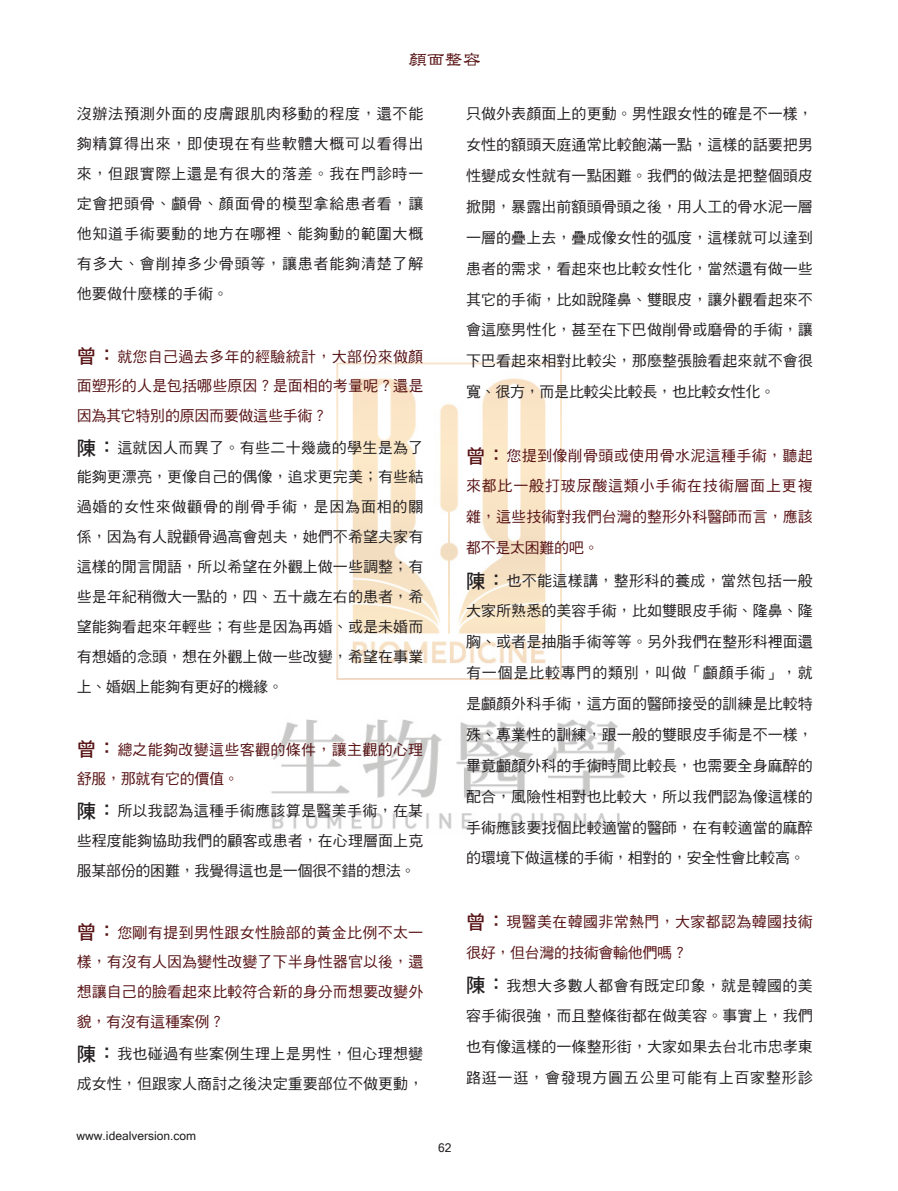
<style>
.page{position:relative;width:898px;height:1191px;background:#fff}
.page>*{position:absolute;margin:0;border:0;box-sizing:border-box;transform-origin:0 0}
.t1{font:18px "DF Li Shu W5 HKP BF";color:#571214}
.t2{font:15px/30.9px "DF Hei Std W5";letter-spacing:.005em;color:#231f20;text-align:justify}
.t3{font:15px/29.7px "DF Hei Std W5";letter-spacing:.005em;color:#571214;text-align:justify}
.t4{font:12px "Microsoft Sans Serif";color:#231f20}
.s1{font-family:"DF Hei Std W7";font-size:19.5px}
</style>
<div class="page">
<img style="left:271px;top:362px;width:356px;height:467px">
<p class="t1" style="left:408px;top:51px;width:73px">顏面整容</p>
<p class="t2" style="left:77px;top:99px;width:348px;line-height:30px">沒辦法預測外面的皮膚跟肌肉移動的程度，還不能夠精算得出來，即使現在有些軟體大概可以看得出來，但跟實際上還是有很大的落差。我在門診時一定會把頭骨、顱骨、顏面骨的模型拿給患者看，讓他知道手術要動的地方在哪裡、能夠動的範圍大概有多大、會削掉多少骨頭等，讓患者能夠清楚了解他要做什麼樣的手術。</p>
<p class="t3" style="left:77px;top:341px;width:348px"><span class="s1">曾：</span>就您自己過去多年的經驗統計，大部份來做顏面塑形的人是包括哪些原因？是面相的考量呢？還是因為其它特別的原因而要做這些手術？</p>
<p class="t2" style="left:77px;top:432px;width:348px;line-height:29.8px"><span class="s1">陳：</span>這就因人而異了。有些二十幾歲的學生是為了能夠更漂亮，更像自己的偶像，追求更完美；有些結過婚的女性來做顴骨的削骨手術，是因為面相的關係，因為有人說顴骨過高會剋夫，她們不希望夫家有這樣的閒言閒語，所以希望在外觀上做一些調整；有些是年紀稍微大一點的，四、五十歲左右的患者，希望能夠看起來年輕些；有些是因為再婚、或是未婚而有想婚的念頭，想在外觀上做一些改變，希望在事業上、婚姻上能夠有更好的機緣。</p>
<p class="t3" style="left:77px;top:734px;width:348px;line-height:29.2px"><span class="s1">曾：</span>總之能夠改變這些客觀的條件，讓主觀的心理舒服，那就有它的價值。</p>
<p class="t2" style="left:77px;top:795px;width:348px;line-height:29.7px"><span class="s1">陳：</span>所以我認為這種手術應該算是醫美手術，在某些程度能夠協助我們的顧客或患者，在心理層面上克服某部份的困難，我覺得這也是一個很不錯的想法。</p>
<p class="t3" style="left:77px;top:917px;width:348px"><span class="s1">曾：</span>您剛有提到男性跟女性臉部的黃金比例不太一樣，有沒有人因為變性改變了下半身性器官以後，還想讓自己的臉看起來比較符合新的身分而想要改變外貌，有沒有這種案例？</p>
<p class="t2" style="left:77px;top:1039px;width:348px;line-height:29.2px"><span class="s1">陳：</span>我也碰過有些案例生理上是男性，但心理想變成女性，但跟家人商討之後決定重要部位不做更動，</p>
<p class="t2" style="left:466px;top:98px;width:348px">只做外表顏面上的更動。男性跟女性的確是不一樣，女性的額頭天庭通常比較飽滿一點，這樣的話要把男性變成女性就有一點困難。我們的做法是把整個頭皮掀開，暴露出前額頭骨頭之後，用人工的骨水泥一層一層的疊上去，疊成像女性的弧度，這樣就可以達到患者的需求，看起來也比較女性化，當然還有做一些其它的手術，比如說隆鼻、雙眼皮，讓外觀看起來不會這麼男性化，甚至在下巴做削骨或磨骨的手術，讓下巴看起來相對比較尖，那麼整張臉看起來就不會很寬、很方，而是比較尖比較長，也比較女性化。</p>
<p class="t3" style="left:466px;top:440px;width:348px;line-height:30.6px"><span class="s1">曾：</span>您提到像削骨頭或使用骨水泥這種手術，聽起來都比一般打玻尿酸這類小手術在技術層面上更複雜，這些技術對我們台灣的整形外科醫師而言，應該都不是太困難的吧。</p>
<p class="t2" style="left:466px;top:565px;width:348px"><span class="s1">陳：</span>也不能這樣講，整形科的養成，當然包括一般大家所熟悉的美容手術，比如雙眼皮手術、隆鼻、隆胸、或者是抽脂手術等等。另外我們在整形科裡面還有一個是比較專門的類別，叫做「顱顏手術」，就是顱顏外科手術，這方面的醫師接受的訓練是比較特殊、專業性的訓練，跟一般的雙眼皮手術是不一樣，畢竟顱顏外科的手術時間比較長，也需要全身麻醉的配合，風險性相對也比較大，所以我們認為像這樣的手術應該要找個比較適當的醫師，在有較適當的麻醉的環境下做這樣的手術，相對的，安全性會比較高。</p>
<p class="t3" style="left:466px;top:906px;width:348px;line-height:30.2px"><span class="s1">曾：</span>現醫美在韓國非常熱門，大家都認為韓國技術很好，但台灣的技術會輸他們嗎？</p>
<p class="t2" style="left:466px;top:969px;width:348px"><span class="s1">陳：</span>我想大多數人都會有既定印象，就是韓國的美容手術很強，而且整條街都在做美容。事實上，我們也有像這樣的一條整形街，大家如果去台北市忠孝東路逛一逛，會發現方圓五公里可能有上百家整形診</p>
<p class="t4" style="left:77px;top:1127px;width:121px">www.idealversion.com</p>
<p class="t4" style="left:438px;top:1140px;width:15px">62</p>
</div>
